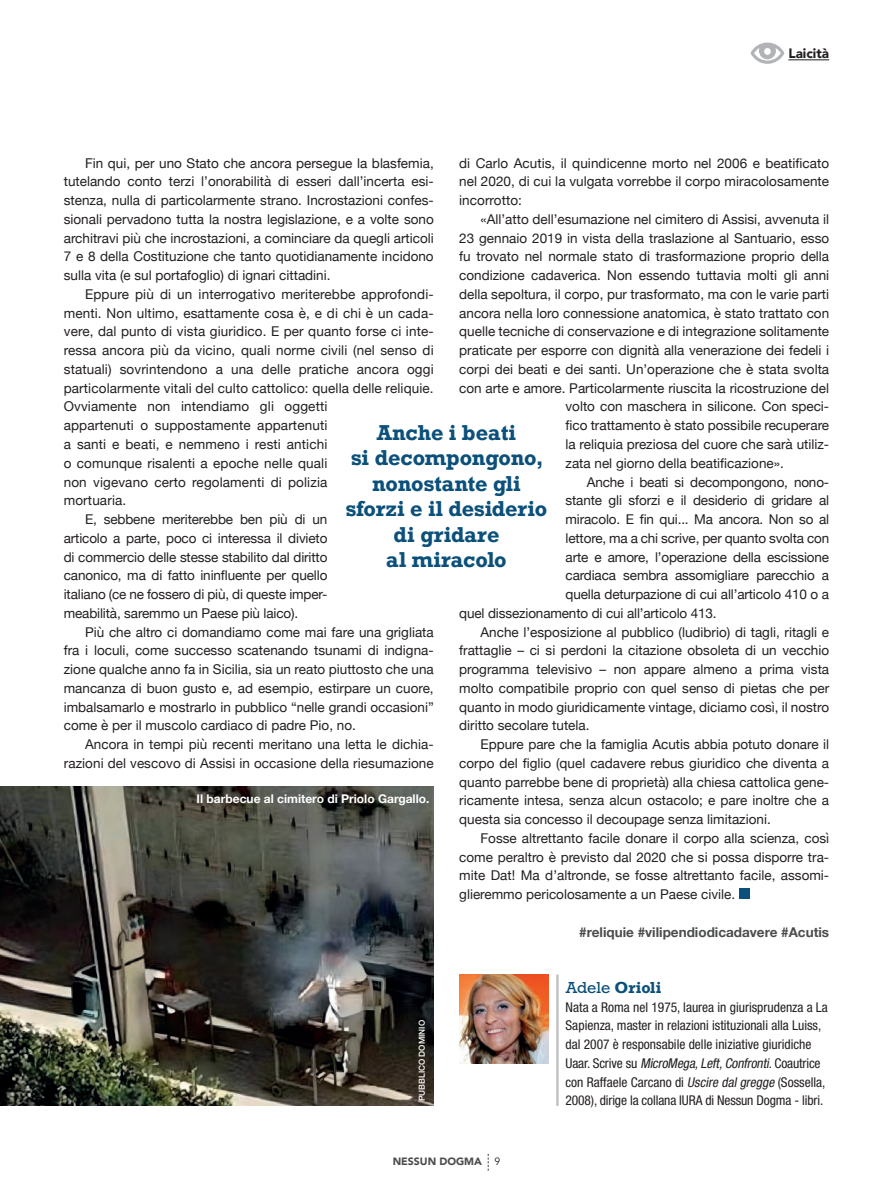
<style>
.page{position:relative;width:893px;height:1191px;background:#fff}
.page>*{position:absolute;margin:0;border:0;box-sizing:border-box;transform-origin:0 0}
.t1{font:700 20.25px/25.5px "Rockwell";letter-spacing:-.005em;color:#0a507a;text-align:center}
.t2{font:700 15px "Rockwell";color:#0a507a}
.Testi{font:13.5px/18.8px "Helvetica Neue";color:#231f20;text-align:justify}
.t3{font:condensed 13.5px/18.8px "Helvetica Neue LT Std";color:#231f20}
.hashtag{font:700 13.5px "Helvetica Neue";color:#4b4c4d}
.t4{font:900 13.5px "Avenir LT Std";color:#231f20}
.Didascalia{font:700 12px "Helvetica Neue";color:#fff}
.t5{font:900 10.5px "Avenir LT Std";color:#4b4c4d}
.Crediti{font:500 8.25px "Helvetica Neue";color:#fff}
.s1{font-weight:400;color:#231f20}
.s2{font-weight:400}
.s3{font-style:italic}
</style>
<div class="page">
<svg style="left:488px;top:1153px;width:1px;height:17px"></svg>
<div style="left:739px;top:888px;width:10px;height:11px;background:#0a507a"></div>
<hr style="left:788px;top:59px;width:41px;height:1px;background:#231f20">
<svg style="left:750px;top:43px;width:34px;height:21px"></svg>
<svg style="left:754px;top:48px;width:27px;height:13px"></svg>
<div style="left:764px;top:48px;width:7px;height:7px;background:#fff;border-radius:50%"></div>
<img style="left:459px;top:974px;width:90px;height:89px">
<hr style="left:556px;top:974px;width:3px;height:131px;background:#bcbdc0">
<img style="left:0;top:786px;width:434px;height:319px">
<p class="t4" style="left:788px;top:46px;width:42px">Laicità</p>
<p class="Testi" style="left:459px;top:154px;width:371px">di Carlo Acutis, il quindicenne morto nel 2006 e beatificato nel 2020, di cui la vulgata vorrebbe il corpo miracolosamente incorrotto:</p>
<p class="Testi" style="left:480px;top:210px;width:350px">«All’atto dell’esumazione nel cimitero di Assisi, avvenuta il</p>
<p class="Testi" style="left:459px;top:229px;width:371px">23 gennaio 2019 in vista della traslazione al Santuario, esso</p>
<p class="Testi" style="left:459px;top:248px;width:371px">fu trovato nel normale stato di trasformazione proprio della</p>
<p class="Testi" style="left:459px;top:267px;width:371px">condizione cadaverica. Non essendo tuttavia molti gli anni</p>
<p class="Testi" style="left:459px;top:285px;width:371px">della sepoltura, il corpo, pur trasformato, ma con le varie parti</p>
<p class="Testi" style="left:459px;top:304px;width:371px">ancora nella loro connessione anatomica, è stato trattato con</p>
<p class="Testi" style="left:459px;top:323px;width:371px">quelle tecniche di conservazione e di integrazione solitamente</p>
<p class="Testi" style="left:459px;top:342px;width:371px">praticate per esporre con dignità alla venerazione dei fedeli i</p>
<p class="Testi" style="left:459px;top:360px;width:371px">corpi dei beati e dei santi. Un’operazione che è stata svolta</p>
<p class="Testi" style="left:459px;top:379px;width:371px">con arte e amore. Particolarmente riuscita la ricostruzione del</p>
<p class="Testi" style="left:566px;top:398px;width:265px">volto con maschera in silicone. Con speci-</p>
<p class="Testi" style="left:566px;top:417px;width:265px">fico trattamento è stato possibile recuperare</p>
<p class="Testi" style="left:566px;top:435px;width:265px">la reliquia preziosa del cuore che sarà utiliz-</p>
<p class="Testi" style="left:566px;top:454px;width:220px">zata nel giorno della beatificazione».</p>
<p class="Testi" style="left:587px;top:473px;width:244px">Anche i beati si decompongono, nono-</p>
<p class="Testi" style="left:566px;top:492px;width:265px">stante gli sforzi e il desiderio di gridare al</p>
<p class="Testi" style="left:566px;top:510px;width:265px">miracolo. E fin qui... Ma ancora. Non so al</p>
<p class="Testi" style="left:566px;top:529px;width:265px">lettore, ma a chi scrive, per quanto svolta con</p>
<p class="Testi" style="left:566px;top:548px;width:265px">arte e amore, l’operazione della escissione</p>
<p class="Testi" style="left:566px;top:567px;width:265px">cardiaca sembra assomigliare parecchio a</p>
<p class="Testi" style="left:566px;top:585px;width:265px">quella deturpazione di cui all’articolo 410 o a</p>
<p class="Testi" style="left:459px;top:604px;width:259px">quel dissezionamento di cui all’articolo 413.</p>
<p class="Testi" style="left:459px;top:623px;width:371px;text-indent:21px">Anche l’esposizione al pubblico (ludibrio) di tagli, ritagli e frattaglie – ci si perdoni la citazione obsoleta di un vecchio programma televisivo – non appare almeno a prima vista molto compatibile proprio con quel senso di pietas che per quanto in modo giuridicamente vintage, diciamo così, il nostro diritto secolare tutela.</p>
<p class="Testi" style="left:459px;top:735px;width:371px;text-indent:21px">Eppure pare che la famiglia Acutis abbia potuto donare il corpo del figlio (quel cadavere rebus giuridico che diventa a quanto parrebbe bene di proprietà) alla chiesa cattolica gene&shy;ricamente intesa, senza alcun ostacolo; e pare inoltre che a questa sia concesso il decoupage senza limitazioni.</p>
<p class="Testi" style="left:459px;top:829px;width:371px;text-indent:21px">Fosse altrettanto facile donare il corpo alla scienza, così come peraltro è previsto dal 2020 che si possa disporre tra&shy;mite Dat! Ma d’altronde, se fosse altrettanto facile, assomi&shy;glieremmo pericolosamente a un Paese civile.</p>
<p class="hashtag" style="left:579px;top:921px;width:251px">#reliquie #vilipendiodicadavere #Acutis</p>
<p class="Testi" style="left:64px;top:154px;width:371px;text-indent:21px">Fin qui, per uno Stato che ancora persegue la blasfemia, tutelando conto terzi l’onorabilità di esseri dall’incerta esi&shy;stenza, nulla di particolarmente strano. Incrostazioni confes&shy;sionali pervadono tutta la nostra legislazione, e a volte sono architravi più che incrostazioni, a cominciare da quegli articoli 7 e 8 della Costituzione che tanto quotidianamente incidono sulla vita (e sul portafoglio) di ignari cittadini.</p>
<p class="Testi" style="left:64px;top:285px;width:371px;text-align:left;text-indent:21px">Eppure più di un interrogativo meriterebbe approfondi&shy;menti. Non ultimo, esattamente cosa è, e di chi è un cada&shy;vere, dal punto di vista giuridico. E per quanto forse ci inte&shy;ressa ancora più da vicino, quali norme civili (nel senso di statuali) sovrintendono a una delle pratiche ancora oggi particolarmente vitali del culto cattolico: quella delle reliquie.<br>Ovviamente non intendiamo gli oggetti<br>appartenuti o suppostamente appartenuti<br>a santi e beati, e nemmeno i resti antichi<br>o comunque risalenti a epoche nelle quali<br>non vigevano certo regolamenti di polizia<br>mortuaria.</p>
<p class="Testi" style="left:64px;top:510px;width:265px;text-indent:21px">E, sebbene meriterebbe ben più di un articolo a parte, poco ci interessa il divieto di commercio delle stesse stabilito dal diritto canonico, ma di fatto ininfluente per quello italiano (ce ne fossero di più, di queste imper&shy;meabilità, saremmo un Paese più laico).</p>
<p class="Testi" style="left:64px;top:623px;width:371px;text-indent:21px">Più che altro ci domandiamo come mai fare una grigliata fra i loculi, come successo scatenando tsunami di indigna&shy;zione qualche anno fa in Sicilia, sia un reato piuttosto che una mancanza di buon gusto e, ad esempio, estirpare un cuore, imbalsamarlo e mostrarlo in pubblico “nelle grandi occasioni” come è per il muscolo cardiaco di padre Pio, no.</p>
<p class="Testi" style="left:64px;top:735px;width:371px;text-align:right">Ancora in tempi più recenti meritano una letta le dichia&shy;razioni del vescovo di Assisi in occasione della riesumazione</p>
<p class="t1" style="left:377px;top:419px;width:141px">Anche i beati</p>
<p class="t1" style="left:351px;top:445px;width:194px">si decompongono,</p>
<p class="t1" style="left:372px;top:470px;width:150px">nonostante gli</p>
<p class="t1" style="left:346px;top:496px;width:203px">sforzi e il desiderio di gridare</p>
<p class="t1" style="left:386px;top:547px;width:122px">al miracolo</p>
<p class="Didascalia" style="left:197px;top:789px;width:234px">Il barbecue al cimitero di Priolo Gargallo.</p>
<p class="Crediti" style="left:415px;top:1101px;width:82px;rotate:-90deg">PUBBLICO DOMINIO</p>
<p class="t5" style="left:393px;top:1155px;width:109px">NESSUN DOGMA <span class="s1">9</span></p>
<p class="t2" style="left:566px;top:977px;width:97px"><span class="s2">Adele</span> Orioli</p>
<p class="t3" style="left:566px;top:997px;width:264px">Nata a Roma nel 1975, laurea in giurisprudenza a La Sapienza, master in relazioni istituzionali alla Luiss, dal 2007 è responsabile delle iniziative giuridiche<br>U a a r. S c r i v e s u <span class="s3">MicroMega,Left,Confronti</span>. C o a u t r i c e con Raffaele Carcano di <span class="s3">Uscire dalgregge</span> (Sossella, 2008), dirige la collana IURA di Nessun Dogma - libri.</p>
</div>
